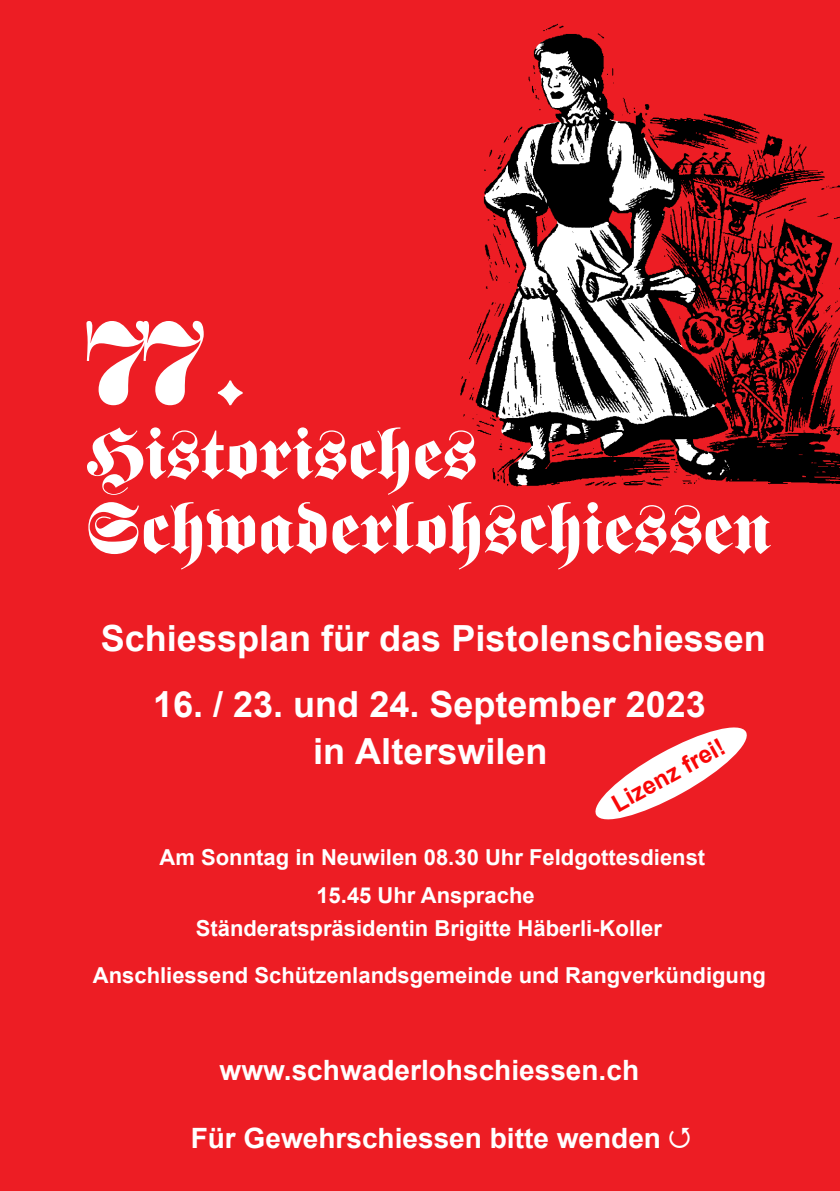
<style>
.page{position:relative;width:840px;height:1191px;background:#fff}
.page>*{position:absolute;margin:0;border:0;box-sizing:border-box;transform-origin:0 0}
.t1{font:120px "Fette Fraktur LT Std";color:#fff}
.t2{font:71.2px/74.6px "Fette Fraktur LT Std";letter-spacing:-.005em;color:#fff}
.t3{font:700 36px/47.2px "Arial";color:#fff;text-align:center}
.t4{font:700 28px "Arial";color:#fff}
.t5{font:700 24px "Arial";color:#f90606}
.t6{font:700 22px/38.4px "Arial";color:#fff}
</style>
<div class="page">
<div style="left:1px;top:0;width:838px;height:1189px;background:#ed1d24"></div>
<img style="left:460px;top:23px;width:379px;height:464px">
<svg style="left:595px;top:727px;width:152px;height:93px"></svg>
<p class="t1" style="left:86px;top:294px;width:165px">77.</p>
<p class="t2" style="left:86px;top:417px;width:686px">Historisches<br>Schwaderlohschiessen</p>
<p class="t3" style="left:101px;top:615px;width:666px">Schiessplan für das Pistolenschiessen</p>
<p class="t3" style="left:153px;top:681px;width:554px">16. / 23. und 24. September 2023 in Alterswilen</p>
<p class="t5" style="left:605px;top:790px;width:127px;rotate:-29deg">Lizenz frei!</p>
<p class="t6" style="left:316px;top:838px;width:390px;text-indent:-157px">Am Sonntag in Neuwilen 08.30 Uhr Feldgottesdienst<br>15.45 Uhr Ansprache</p>
<p class="t6" style="left:93px;top:905px;width:674px;line-height:46.8px;text-align:center">Ständeratspräsidentin Brigitte Häberli-Koller<br>Anschliessend Schützenlandsgemeinde und Rangverkündigung</p>
<p class="t4" style="left:219px;top:1050px;width:421px">www.schwaderlohschiessen.ch</p>
<p class="t4" style="left:190px;top:1118px;width:471px">Für Gewehrschiessen bitte wenden</p>
</div>
